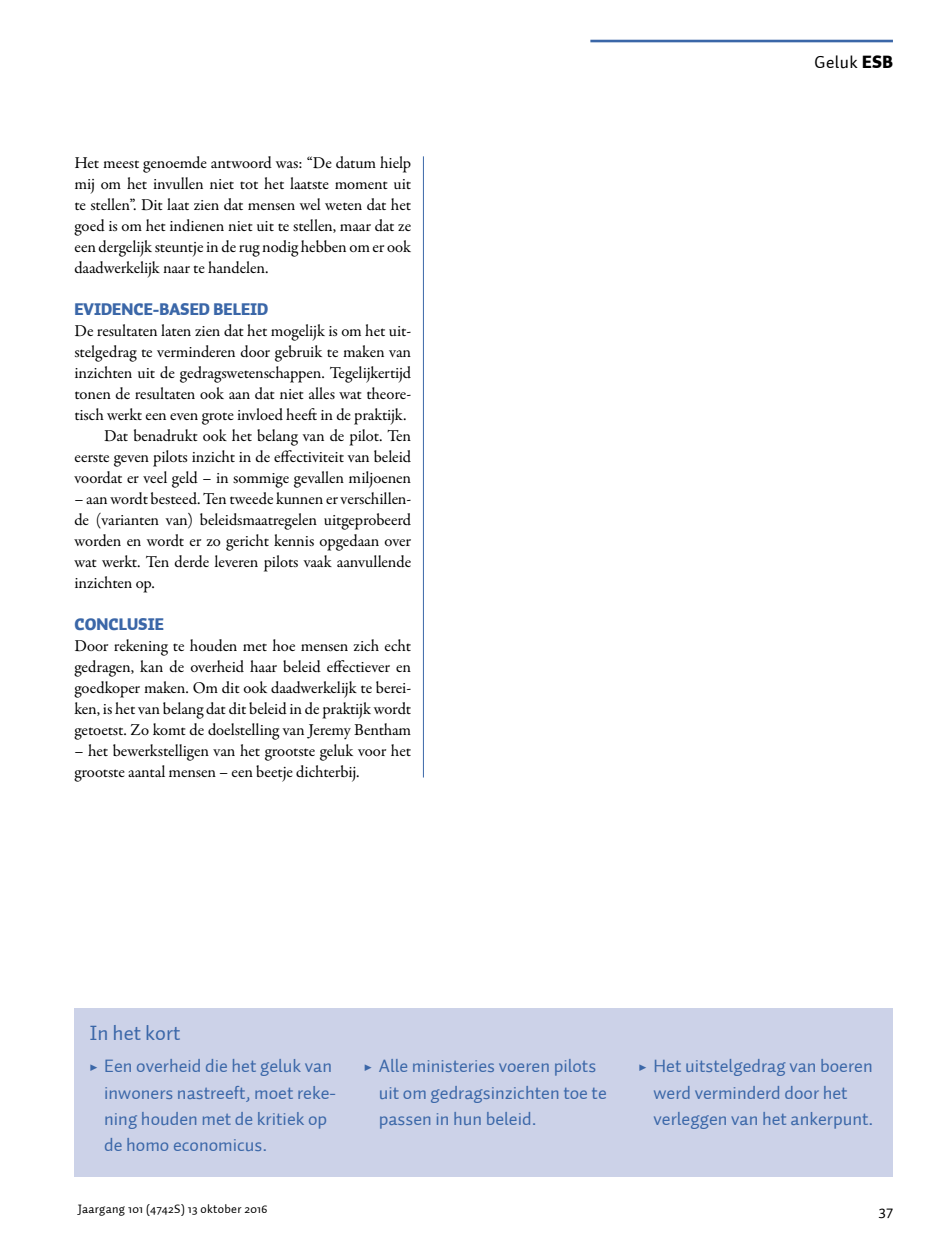
<style>
.page{position:relative;width:943px;height:1241px;background:#fff}
.page>*{position:absolute;margin:0;border:0;box-sizing:border-box;transform-origin:0 0}
.t1{font:21px "Auto 1";color:#3b67a8}
.t2{font:18.38px/26.2px "Auto 1";color:#3b67a8}
.t3{font:17.5px "Auto 1";letter-spacing:.025em;color:#000}
.t4{font:16.62px/21px "Garamond Premr Pro";letter-spacing:-.005em;color:#000;text-align:justify}
.t5{font:900 16.62px "Auto 1";color:#3b67a8}
.t6{font:15.75px "Auto 1";color:#000}
.t7{font:12.25px "Auto 1";letter-spacing:.025em;color:#000}
.s1{font-weight:900}
.s2{font-family:"Garamond Premr Pro";font-weight:700}
</style>
<div class="page">
<hr style="left:590px;top:40px;width:302px;height:2px;background:#3b67a8">
<hr style="left:423px;top:156px;width:1px;height:621px;background:#3b67a8">
<div style="left:74px;top:1008px;width:819px;height:168px;background:#ccd2e8"></div>
<p class="t4" style="left:74px;top:153px;width:338px">Het meest genoemde antwoord was: “De datum hielp mij om het invullen niet tot het laatste moment uit te stellen”. Dit laat zien dat mensen wel weten dat het goed is om het indienen niet uit te stellen, maar dat ze een dergelijk steuntje in de rug nodig hebben om er ook daadwerkelijk naar te handelen.</p>
<p class="t5" style="left:74px;top:298px;width:195px">EVIDENCE-BASED BELEID</p>
<p class="t4" style="left:74px;top:321px;width:338px;text-align:right">De resultaten laten zien dat het mogelijk is om het uit&shy;stelgedrag te verminderen door gebruik te maken van inzichten uit de gedragswetenschappen. Tegelijkertijd tonen de resultaten ook aan dat niet alles wat theore&shy;tisch werkt een even grote invloed heeft in de praktijk.<br>Dat benadrukt ook het belang van de pilot. Ten eerste geven pilots inzicht in de effectiviteit van beleid voordat er veel geld – in sommige gevallen miljoenen</p>
<p class="t4" style="left:74px;top:489px;width:338px">– aan wordt besteed. Ten tweede kunnen er verschillen&shy;de (varianten van) beleidsmaatregelen uitgeprobeerd worden en wordt er zo gericht kennis opgedaan over wat werkt. Ten derde leveren pilots vaak aanvullende inzichten op.</p>
<p class="t5" style="left:74px;top:613px;width:91px">CONCLUSIE</p>
<p class="t4" style="left:74px;top:636px;width:338px">Door rekening te houden met hoe mensen zich echt gedragen, kan de overheid haar beleid effectiever en goedkoper maken. Om dit ook daadwerkelijk te berei&shy;ken, is het van belang dat dit beleid in de praktijk wordt getoetst. Zo komt de doelstelling van Jeremy Bentham</p>
<p class="t4" style="left:74px;top:741px;width:338px">– het bewerkstelligen van het grootste geluk voor het grootste aantal mensen – een beetje dichterbij.</p>
<p class="t3" style="left:814px;top:51px;width:80px">Geluk <span class="s1">ESB</span></p>
<p class="t1" style="left:89px;top:1019px;width:93px">In het kort</p>
<p class="t2" style="left:104px;top:1053px;width:233px;text-indent:-15px"><span class="s2">▶</span> Een overheid die het geluk van inwoners nastreeft, moet reke&shy;ning houden met de kritiek op de homo economicus.</p>
<p class="t2" style="left:379px;top:1053px;width:229px;text-indent:-15px"><span class="s2">▶</span> Alle ministeries voeren pilots uit om gedragsinzichten toe te passen in hun beleid.</p>
<p class="t2" style="left:653px;top:1053px;width:221px;text-indent:-15px"><span class="s2">▶</span> Het uitstelgedrag van boeren werd verminderd door het verleggen van het ankerpunt.</p>
<p class="t7" style="left:78px;top:1201px;width:191px">Jaargang 101 (4742S) 13 oktober 2016</p>
<p class="t6" style="left:878px;top:1200px;width:16px">37</p>
</div>
